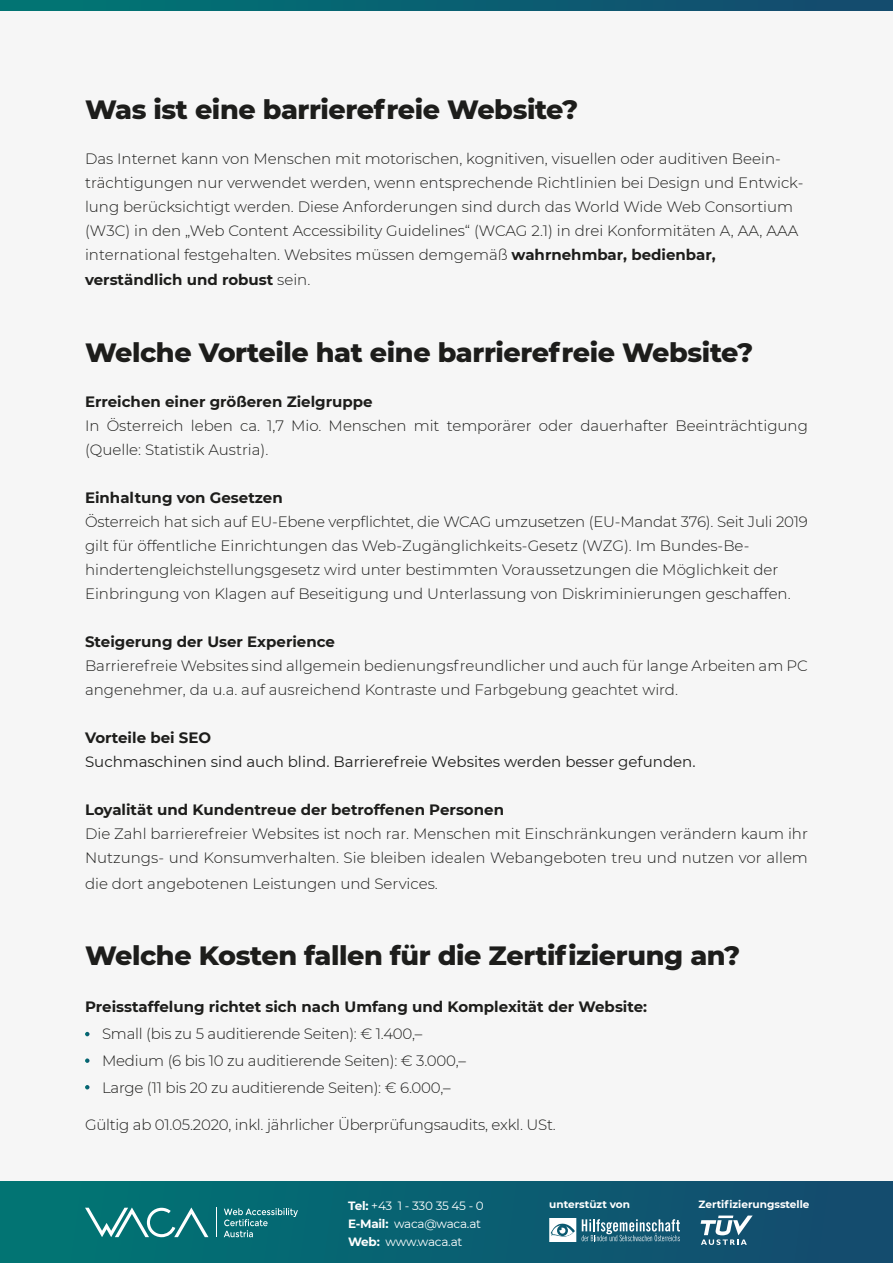
<style>
.page{position:relative;width:893px;height:1263px;background:#f6f6f6}
.page>*{position:absolute;margin:0;border:0;box-sizing:border-box;transform-origin:0 0}
.t1{font:800 27px "Montserrat";letter-spacing:-.015em;color:#1d1d1b}
.t2{font:300 15px/24px "Montserrat";color:#1d1d1b}
.t3{font:700 15px "Montserrat";color:#1d1d1b}
.t4{font:15px "Montserrat";color:#1d1d1b}
.t5{font:12px/18px "Montserrat";letter-spacing:-.02em;color:#fff}
.t6{font:700 10.5px "Montserrat";color:#fff}
.s1{font-weight:700}
.s2{font-weight:300}
</style>
<div class="page">
<svg style="left:0;top:0;width:893px;height:11px;background:#096071"></svg>
<div style="left:0;top:1182px;width:893px;height:81px;background:linear-gradient(to right,#007774,#15496e)"></div>
<svg style="left:85px;top:1207px;width:123px;height:30px"></svg>
<svg style="left:224px;top:1208px;width:74px;height:29px;background:#2c8189"></svg>
<svg style="left:216px;top:1208px;width:1px;height:29px"></svg>
<svg style="left:701px;top:1215px;width:52px;height:30px"></svg>
<svg style="left:85px;top:1032px;width:4px;height:4px"></svg>
<svg style="left:85px;top:1058px;width:4px;height:5px"></svg>
<svg style="left:85px;top:1085px;width:4px;height:4px"></svg>
<svg style="left:549px;top:1218px;width:27px;height:24px"></svg>
<svg style="left:582px;top:1219px;width:98px;height:22px;background:#56889a"></svg>
<p class="t1" style="left:85px;top:89px;width:495px">Was ist eine barrierefreie Website?</p>
<p class="t2" style="left:85px;top:146px;width:720px">Das Internet kann von Menschen mit motorischen, kognitiven, visuellen oder auditiven Beein&shy;trächtigungen nur verwendet werden, wenn entsprechende Richtlinien bei Design und Entwick&shy;lung berücksichtigt werden. Diese Anforderungen sind durch das World Wide Web Consortium (W3C) in den „Web Content Accessibility Guidelines“ (WCAG 2.1) in drei Konformitäten A, AA, AAA international festgehalten. Websites müssen demgemäß <span class="s1">wahrnehmbar, bedienbar,</span></p>
<p class="t3" style="left:85px;top:269px;width:227px">verständlich und robust <span class="s2">sein.</span></p>
<p class="t1" style="left:85px;top:333px;width:670px">Welche Vorteile hat eine barrierefreie Website?</p>
<p class="t3" style="left:85px;top:391px;width:289px">Erreichen einer größeren Zielgruppe</p>
<p class="t2" style="left:85px;top:413px;width:724px">In Österreich leben ca. 1,7 Mio. Menschen mit temporärer oder dauerhafter Beeinträchtigung (Quelle: Statistik Austria).</p>
<p class="t3" style="left:85px;top:487px;width:199px">Einhaltung von Gesetzen</p>
<p class="t2" style="left:85px;top:509px;width:724px">Österreich hat sich auf EU-Ebene verpflichtet, die WCAG umzusetzen (EU-Mandat 376). Seit Juli 2019 gilt für öffentliche Einrichtungen das Web-Zugänglichkeits-Gesetz (WZG). Im Bundes-Be&shy;hindertengleichstellungsgesetz wird unter bestimmten Voraussetzungen die Möglichkeit der Einbringung von Klagen auf Beseitigung und Unterlassung von Diskriminierungen geschaffen.</p>
<p class="t3" style="left:85px;top:631px;width:252px">Steigerung der User Experience</p>
<p class="t2" style="left:85px;top:653px;width:724px">Barrierefreie Websites sind allgemein bedienungsfreundlicher und auch für lange Arbeiten am PC angenehmer, da u.a. auf ausreichend Kontraste und Farbgebung geachtet wird.</p>
<p class="t3" style="left:85px;top:727px;width:128px">Vorteile bei SEO</p>
<p class="t4" style="left:85px;top:752px;width:612px">Suchmaschinen sind auch blind. Barrierefreie Websites werden besser gefunden.</p>
<p class="t3" style="left:85px;top:799px;width:421px">Loyalität und Kundentreue der betroffenen Personen</p>
<p class="t2" style="left:85px;top:821px;width:724px">Die Zahl barrierefreier Websites ist noch rar. Menschen mit Einschränkungen verändern kaum ihr<br>Nutzungs- und Konsumverhalten. Sie bleiben idealen Webangeboten treu und nutzen vor allem</p>
<p class="t2" style="left:85px;top:871px;width:354px">die dort angebotenen Leistungen und Services.</p>
<p class="t1" style="left:85px;top:936px;width:657px">Welche Kosten fallen für die Zertifizierung an?</p>
<p class="t3" style="left:85px;top:996px;width:564px">Preisstaffelung richtet sich nach Umfang und Komplexität der Website:</p>
<p class="t2" style="left:102px;top:1021px;width:322px">Small (bis zu 5 auditierende Seiten): € 1.400,–</p>
<p class="t2" style="left:102px;top:1048px;width:365px">Medium (6 bis 10 zu auditierende Seiten): € 3.000,–</p>
<p class="t2" style="left:102px;top:1075px;width:350px">Large (11 bis 20 zu auditierende Seiten): € 6.000,–</p>
<p class="t2" style="left:85px;top:1112px;width:472px">Gültig ab 01.05.2020, inkl. jährlicher Überprüfungsaudits, exkl. USt.</p>
<p class="t5" style="left:348px;top:1196px;width:137px"><span class="s1">Tel:</span> +43 1 - 330 35 45 - 0<br><span class="s1">E-Mail:</span> waca@waca.at<br><span class="s1">Web:</span> www.waca.at</p>
<p class="t6" style="left:549px;top:1197px;width:82px">unterstüzt von</p>
<p class="t6" style="left:698px;top:1197px;width:113px">Zertifizierungsstelle</p>
</div>
